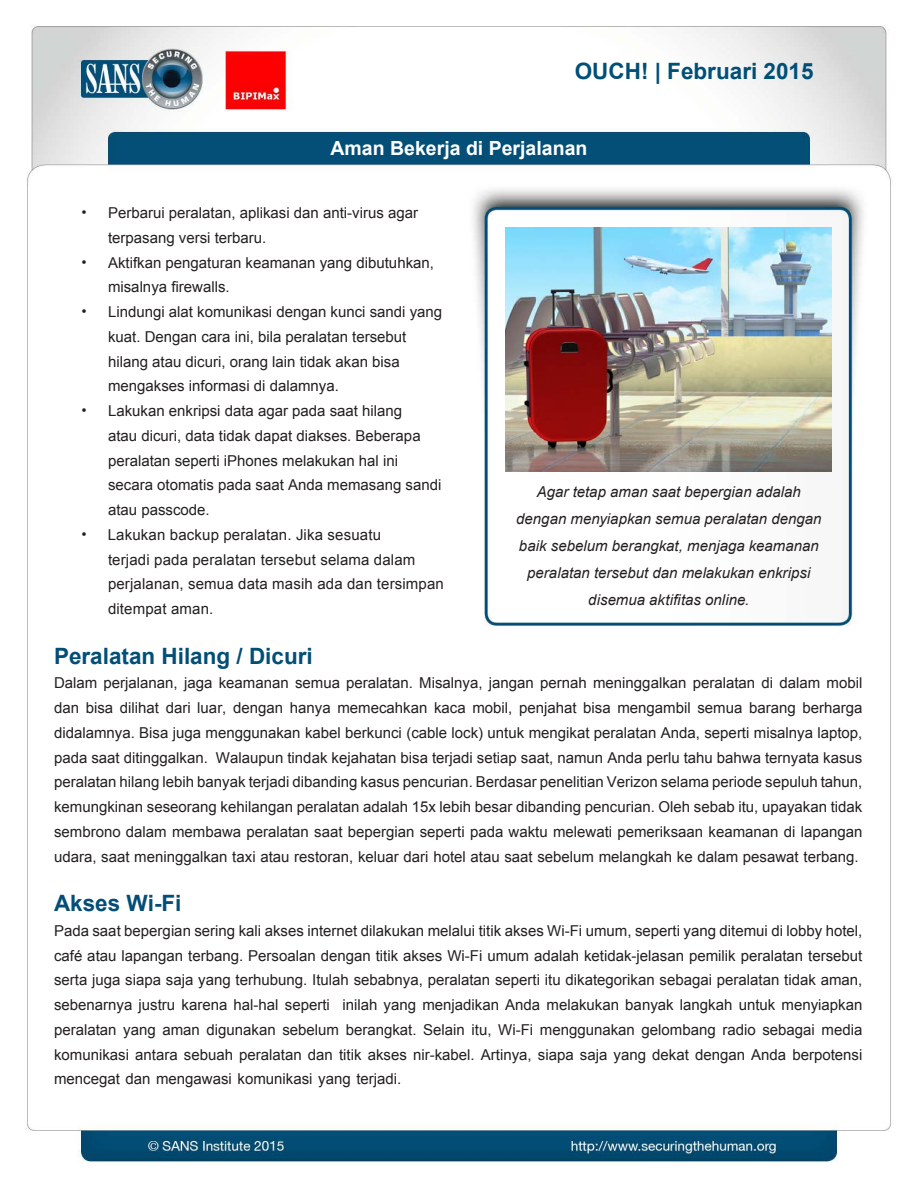
<style>
.page{position:relative;width:918px;height:1188px;background:#fff}
.page>*{position:absolute;margin:0;border:0;box-sizing:border-box;transform-origin:0 0}
.MainText{font:700 22.5px "Arial";color:#024e77}
.t1{font:700 22.5px "Arial";color:#004f77}
.t2{font:700 19.5px "Arial";color:#fff}
.t3{font:16.5px "Helvetica Neue";color:#231f20}
.MainText-2{font:15px/24.8px "Arial";color:#231f20}
.t4{font:italic 15px/27px "Arial";color:#231f20;text-align:center}
</style>
<div class="page">
<img style="left:26px;top:25px;width:865px;height:1139px">
<img style="left:506px;top:228px;width:326px;height:244px">
<h1 class="t1" style="left:575px;top:56px;width:240px">OUCH! | Februari 2015</h1>
<p class="t3" style="left:81px;top:200px;width:7px">•</p>
<p class="t3" style="left:81px;top:250px;width:7px">•</p>
<p class="t3" style="left:81px;top:299px;width:7px">•</p>
<p class="t3" style="left:81px;top:398px;width:7px">•</p>
<h2 class="t2" style="left:331px;top:136px;width:258px">Aman Bekerja di Perjalanan</h2>
<p class="MainText-2" style="left:108px;top:201px;width:312px">Perbarui peralatan, aplikasi dan anti-virus agar</p>
<p class="MainText-2" style="left:108px;top:226px;width:160px">terpasang versi terbaru.</p>
<p class="MainText-2" style="left:108px;top:250px;width:328px">Aktifkan pengaturan keamanan yang dibutuhkan,</p>
<p class="MainText-2" style="left:108px;top:275px;width:123px">misalnya firewalls.</p>
<p class="MainText-2" style="left:108px;top:300px;width:336px">Lindungi alat komunikasi dengan kunci sandi yang</p>
<p class="MainText-2" style="left:108px;top:325px;width:300px">kuat. Dengan cara ini, bila peralatan tersebut hilang atau dicuri, orang lain tidak akan bisa mengakses informasi di dalamnya.</p>
<p class="MainText-2" style="left:108px;top:399px;width:296px">Lakukan enkripsi data agar pada saat hilang</p>
<p class="MainText-2" style="left:108px;top:424px;width:335px">atau dicuri, data tidak dapat diakses. Beberapa peralatan seperti iPhones melakukan hal ini secara otomatis pada saat Anda memasang sandi atau passcode.</p>
<p class="MainText-2" style="left:108px;top:523px;width:275px">Lakukan backup peralatan. Jika sesuatu</p>
<p class="t4" style="left:516px;top:478px;width:307px">Agar tetap aman saat bepergian adalah dengan menyiapkan semua peralatan dengan baik sebelum berangkat, menjaga keamanan peralatan tersebut dan melakukan enkripsi disemua aktifitas online.</p>
<p class="t3" style="left:81px;top:522px;width:7px">•</p>
<p class="MainText-2" style="left:108px;top:547px;width:337px">terjadi pada peralatan tersebut selama dalam perjalanan, semua data masih ada dan tersimpan ditempat aman.</p>
<p class="MainText" style="left:54px;top:641px;width:260px">Peralatan Hilang / Dicuri</p>
<p class="MainText-2" style="left:54px;top:671px;width:810px;text-align:right">Dalam perjalanan, jaga keamanan semua peralatan. Misalnya, jangan pernah meninggalkan peralatan di dalam mobil dan bisa dilihat dari luar, dengan hanya memecahkan kaca mobil, penjahat bisa mengambil semua barang berharga didalamnya. Bisa juga menggunakan kabel berkunci (cable lock) untuk mengikat peralatan Anda, seperti misalnya laptop, Walaupun tindak kejahatan bisa terjadi setiap saat, namun Anda perlu tahu bahwa ternyata kasus</p>
<p class="MainText-2" style="left:54px;top:745px;width:810px">pada saat ditinggalkan.<br>peralatan hilang lebih banyak terjadi dibanding kasus pencurian. Berdasar penelitian Verizon selama periode sepuluh tahun, kemungkinan seseorang kehilangan peralatan adalah 15x lebih besar dibanding pencurian. Oleh sebab itu, upayakan tidak sembrono dalam membawa peralatan saat bepergian seperti pada waktu melewati pemeriksaan keamanan di lapangan udara, saat meninggalkan taxi atau restoran, keluar dari hotel atau saat sebelum melangkah ke dalam pesawat terbang.</p>
<p class="MainText" style="left:54px;top:888px;width:129px">Akses Wi-Fi</p>
<p class="MainText-2" style="left:54px;top:919px;width:810px;text-align:right">Pada saat bepergian sering kali akses internet dilakukan melalui titik akses Wi-Fi umum, seperti yang ditemui di lobby hotel, café atau lapangan terbang. Persoalan dengan titik akses Wi-Fi umum adalah ketidak-jelasan pemilik peralatan tersebut serta juga siapa saja yang terhubung. Itulah sebabnya, peralatan seperti itu dikategorikan sebagai peralatan tidak aman, inilah yang menjadikan Anda melakukan banyak langkah untuk menyiapkan</p>
<p class="MainText-2" style="left:54px;top:993px;width:810px">sebenarnya justru karena hal-hal seperti<br>peralatan yang aman digunakan sebelum berangkat. Selain itu, Wi-Fi menggunakan gelombang radio sebagai media komunikasi antara sebuah peralatan dan titik akses nir-kabel. Artinya, siapa saja yang dekat dengan Anda berpotensi mencegat dan mengawasi komunikasi yang terjadi.</p>
</div>
